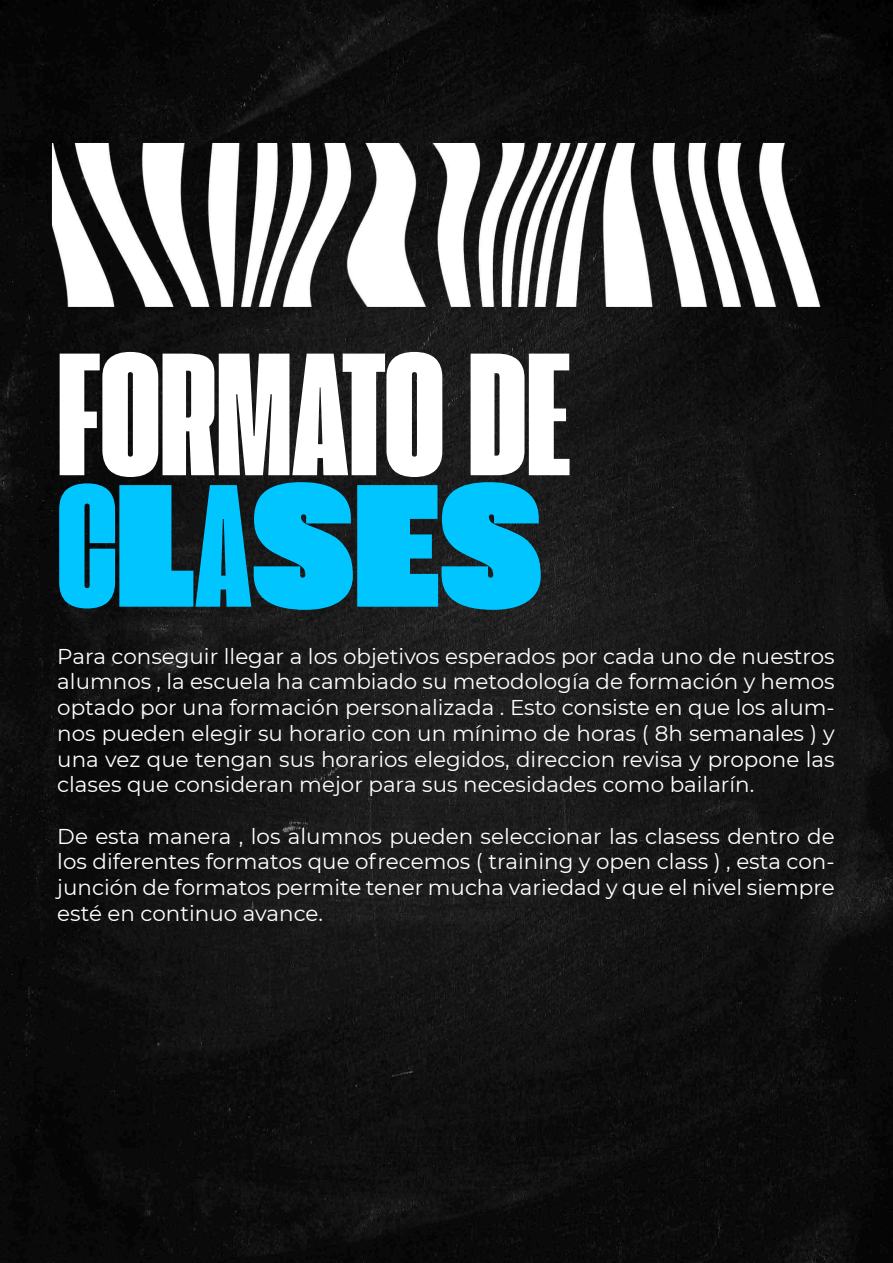
<style>
.page{position:relative;width:893px;height:1263px;background:#fff}
.page>*{position:absolute;margin:0;border:0;box-sizing:border-box;transform-origin:0 0}
.t1{font:183.15px "Extenda 40 Hecto";color:#fff}
.t2{font:183.15px "Extenda 70 Peta";color:#00c5ff}
.t3{font:21.45px/25.7px "Montserrat";color:#fff;text-align:justify}
.s1{font-family:"Extenda 40 Hecto"}
</style>
<div class="page">
<img style="left:0;top:0;width:893px;height:1263px">
<img style="left:52px;top:143px;width:802px;height:164px">
<h1 class="t1" style="left:57px;top:291px;width:514px">FORMATO DE</h1>
<h1 class="t2" style="left:57px;top:416px;width:487px"><span class="s1">C</span>L<span class="s1">A</span>SES</h1>
<p class="t3" style="left:57px;top:642px;width:779px">Para conseguir llegar a los objetivos esperados por cada uno de nuestros alumnos , la escuela ha cambiado su metodología de formación y hemos optado por una formación personalizada . Esto consiste en que los alum&shy;nos pueden elegir su horario con un mínimo de horas ( 8h semanales ) y una vez que tengan sus horarios elegidos, direccion revisa y propone las clases que consideran mejor para sus necesidades como bailarín.</p>
<p class="t3" style="left:57px;top:822px;width:779px">De esta manera , los alumnos pueden seleccionar las clasess dentro de los diferentes formatos que ofrecemos ( training y open class ) , esta con&shy;junción de formatos permite tener mucha variedad y que el nivel siempre esté en continuo avance.</p>
</div>
